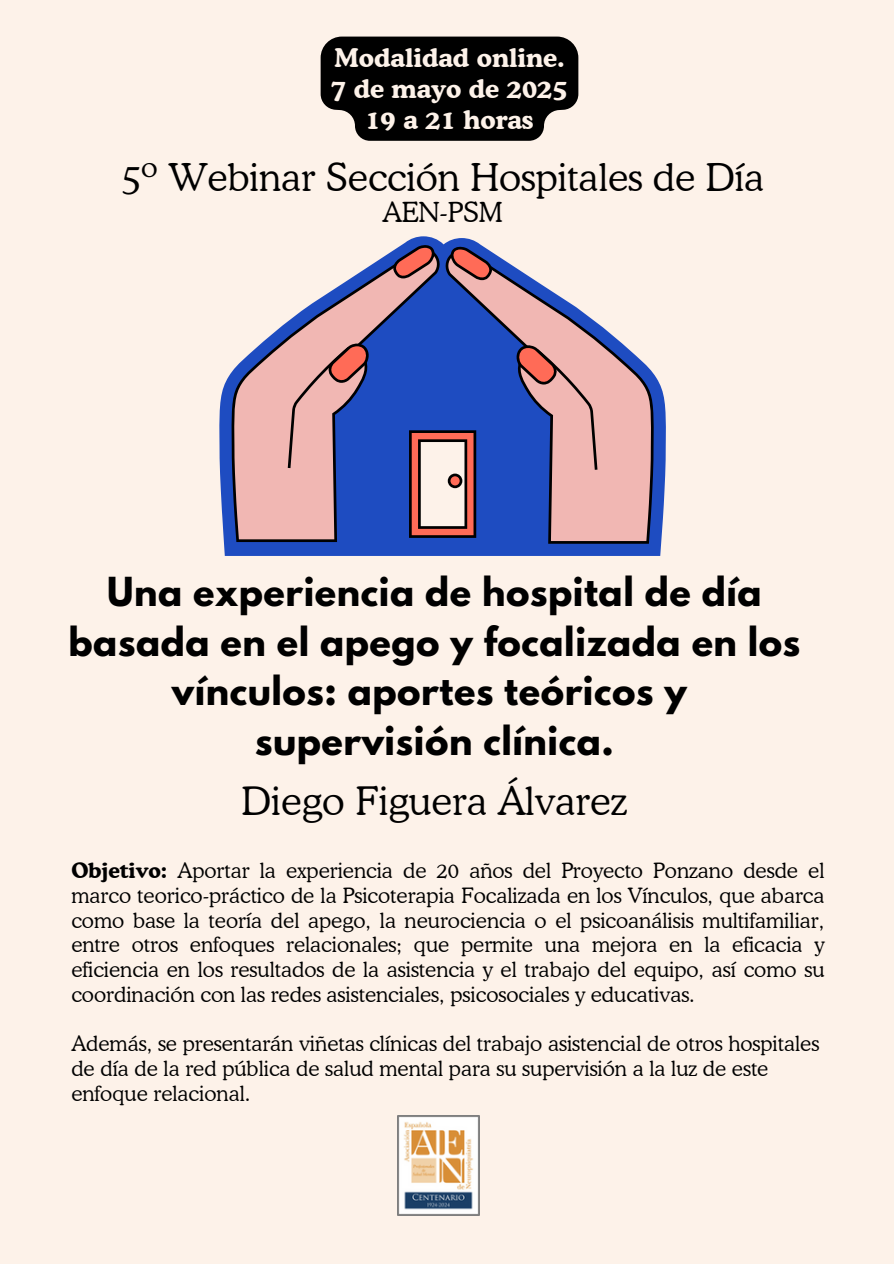
<style>
.page{position:relative;width:894px;height:1264px;background:#fff}
.page>*{position:absolute;margin:0;border:0;box-sizing:border-box;transform-origin:0 0}
.t1{font:300 39px "Cooper BT";color:#000}
.t2{font:300 38.25px "Cooper BT";color:#000}
.t3{font:700 35.4px/49.5px "League Spartan";letter-spacing:.015em;color:#000;text-align:center}
.t4{font:300 27.45px "Cooper BT";color:#000}
.t5{font:700 25.65px/30.9px "Cooper BT";color:#fdf2e9;text-align:center}
.t6{font:300 21px/24.8px "Cooper BT";color:#000;text-align:justify}
.s1{font-weight:700}
</style>
<div class="page">
<div style="left:0;top:0;width:893px;height:1263px;background:#fdf2e9"></div>
<svg style="left:219px;top:236px;width:446px;height:320px;fill:#1e4cc1"></svg>
<svg style="left:231px;top:247px;width:210px;height:295px"></svg>
<svg style="left:288px;top:343px;width:82px;height:125px;background:#a7869f"></svg>
<svg style="left:392px;top:244px;width:43px;height:34px"></svg>
<svg style="left:444px;top:249px;width:209px;height:294px"></svg>
<svg style="left:515px;top:344px;width:82px;height:126px;background:#a485a0"></svg>
<svg style="left:449px;top:246px;width:44px;height:34px"></svg>
<svg style="left:409px;top:430px;width:67px;height:108px"></svg>
<svg style="left:320px;top:37px;width:258px;height:104px;background:#181716"></svg>
<img style="left:397px;top:1115px;width:82px;height:100px">
<h3 class="t5" style="left:331px;top:42px;width:238px">Modalidad online.<br>7 de mayo de 2025<br>19 a 21 horas</h3>
<p class="t2" style="left:121px;top:155px;width:644px">5º Webinar Sección Hospitales de Día</p>
<p class="t4" style="left:382px;top:195px;width:122px">AEN-PSM</p>
<h2 class="t3" style="left:68px;top:572px;width:733px">Una experiencia de hospital de día basada en el apego y focalizada en los vínculos: aportes teóricos y supervisión clínica.</h2>
<p class="t1" style="left:241px;top:777px;width:387px">Diego Figuera Álvarez</p>
<h1 class="t6" style="left:71px;top:858px;width:754px"><span class="s1">Objetivo:</span> Aportar la experiencia de 20 años del Proyecto Ponzano desde el marco teorico-práctico de la Psicoterapia Focalizada en los Vínculos, que abarca como base la teoría del apego, la neurociencia o el psicoanálisis multifamiliar, entre otros enfoques relacionales; que permite una mejora en la eficacia y eficiencia en los resultados de la asistencia y el trabajo del equipo, así como su coordinación con las redes asistenciales, psicosociales y educativas.</h1>
<h2 class="t6" style="left:71px;top:1031px;width:749px;text-align:left">Además, se presentarán viñetas clínicas del trabajo asistencial de otros hospitales de día de la red pública de salud mental para su supervisión a la luz de este enfoque relacional.</h2>
</div>
